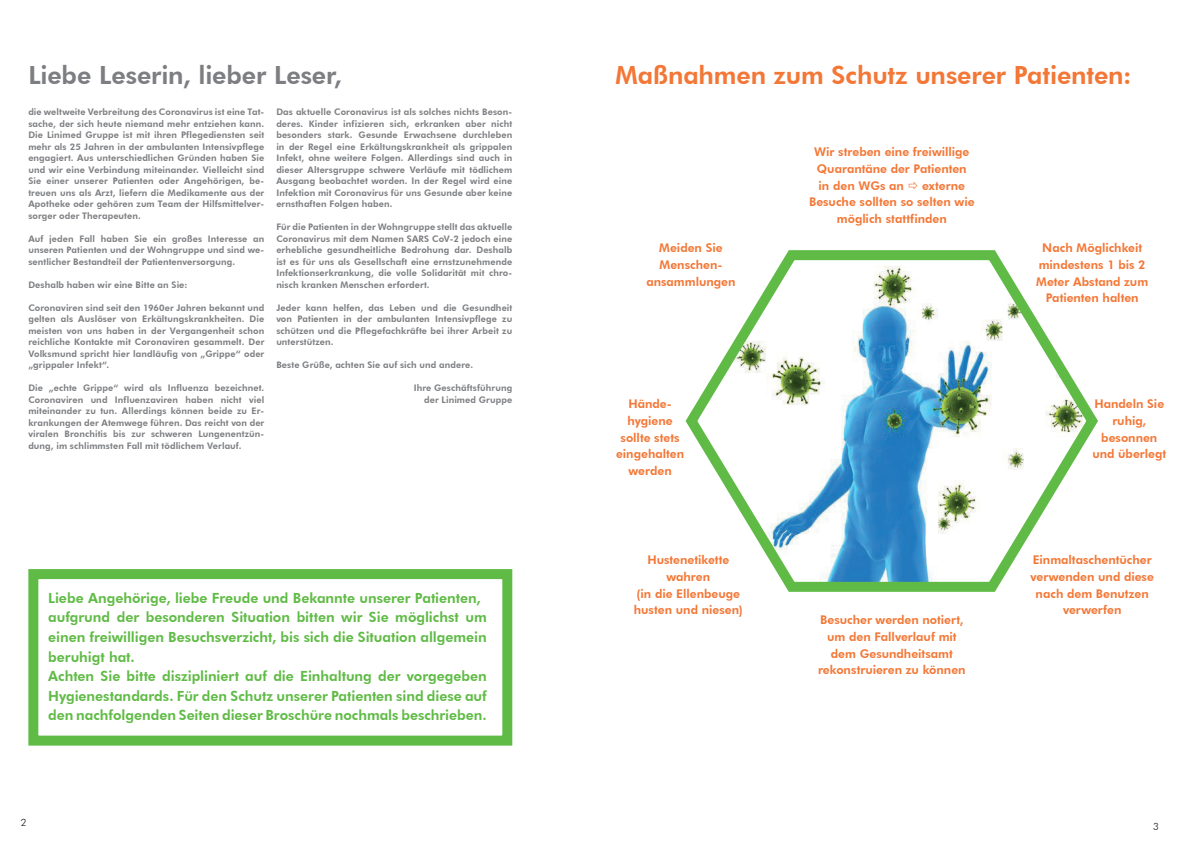
<style>
.page{position:relative;width:1191px;height:842px;background:#fff}
.page>*{position:absolute;margin:0;border:0;box-sizing:border-box;transform-origin:0 0}
.t1{font:800 25px "Futura BT";letter-spacing:-.005em;color:#f37736}
.t2{font:800 25px "Futura BT";letter-spacing:-.005em;color:#7c7e81}
.t3{font:800 14px/19.6px "Futura BT";color:#60bb46}
.t4{font:800 12px/16.8px "Futura BT";color:#f37736;text-align:center}
.t5{font:300 10px "Futura BT";color:#231f20}
.t6{font:800 9px/11.5px "Futura BT";letter-spacing:.01em;color:#7c7e81;text-align:justify}
</style>
<div class="page">
<svg style="left:685px;top:250px;width:413px;height:342px"></svg>
<div style="left:28px;top:569px;width:484px;height:177px;border:10px solid #60bb46"></div>
<h1 class="t2" style="left:28px;top:65px;width:315px">Liebe Leserin, lieber Leser,</h1>
<p class="t6" style="left:28px;top:107px;width:237px">die weltweite Verbreitung des Coronavirus ist eine Tat&shy;sache, der sich heute niemand mehr entziehen kann.<br>Die Linimed Gruppe ist mit ihren Pflegediensten seit mehr als 25 Jahren in der ambulanten Intensivpflege engagiert. Aus unterschiedlichen Gründen haben Sie und wir eine Verbindung miteinander. Vielleicht sind Sie einer unserer Patienten oder Angehörigen, be&shy;treuen uns als Arzt, liefern die Medikamente aus der Apotheke oder gehören zum Team der Hilfsmittelver&shy;sorger oder Therapeuten.</p>
<p class="t6" style="left:28px;top:234px;width:237px">Auf jeden Fall haben Sie ein großes Interesse an unseren Patienten und der Wohngruppe und sind we&shy;sentlicher Bestandteil der Patientenversorgung.</p>
<p class="t6" style="left:28px;top:280px;width:161px">Deshalb haben wir eine Bitte an Sie:</p>
<p class="t6" style="left:28px;top:303px;width:237px">Coronaviren sind seit den 1960er Jahren bekannt und gelten als Auslöser von Erkältungskrankheiten. Die meisten von uns haben in der Vergangenheit schon reichliche Kontakte mit Coronaviren gesammelt. Der Volksmund spricht hier landläufig von „Grippe“ oder „grippaler Infekt“.</p>
<p class="t6" style="left:28px;top:383px;width:237px">Die „echte Grippe“ wird als Influenza bezeichnet.<br>Coronaviren und Influenzaviren haben nicht viel miteinander zu tun. Allerdings können beide zu Er&shy;krankungen der Atemwege führen. Das reicht von der viralen Bronchitis bis zur schweren Lungenentzün&shy;dung, im schlimmsten Fall mit tödlichem Verlauf.</p>
<p class="t6" style="left:276px;top:107px;width:237px">Das aktuelle Coronavirus ist als solches nichts Beson&shy;deres. Kinder infizieren sich, erkranken aber nicht besonders stark. Gesunde Erwachsene durchleben in der Regel eine Erkältungskrankheit als grippalen Infekt, ohne weitere Folgen. Allerdings sind auch in dieser Altersgruppe schwere Verläufe mit tödlichem Ausgang beobachtet worden. In der Regel wird eine Infektion mit Coronavirus für uns Gesunde aber keine ernsthaften Folgen haben.</p>
<p class="t6" style="left:276px;top:222px;width:237px">Für die Patienten in der Wohngruppe stellt das aktuelle Coronavirus mit dem Namen SARS CoV-2 jedoch eine erhebliche gesundheitliche Bedrohung dar. Deshalb ist es für uns als Gesellschaft eine ernstzunehmende Infektionserkrankung, die volle Solidarität mit chro&shy;nisch kranken Menschen erfordert.</p>
<p class="t6" style="left:276px;top:303px;width:237px">Jeder kann helfen, das Leben und die Gesundheit von Patienten in der ambulanten Intensivpflege zu schützen und die Pflegefachkräfte bei ihrer Arbeit zu unterstützen.</p>
<p class="t6" style="left:276px;top:360px;width:198px">Beste Grüße, achten Sie auf sich und andere.</p>
<p class="t6" style="left:414px;top:383px;width:100px;text-align:right">Ihre Geschäftsführung der Linimed Gruppe</p>
<p class="t3" style="left:48px;top:589px;width:440px">Liebe Angehörige, liebe Freude und Bekannte unserer Patienten, aufgrund der besonderen Situation bitten wir Sie möglichst um einen freiwilligen Besuchsverzicht, bis sich die Situation allgemein beruhigt hat.<br>Achten Sie bitte diszipliniert auf die Einhaltung der vorgegeben Hygienestandards. Für den Schutz unserer Patienten sind diese auf den nachfolgenden Seiten dieser Broschüre nochmals beschrieben.</p>
<p class="t5" style="left:21px;top:818px;width:7px">2</p>
<h1 class="t1" style="left:615px;top:65px;width:518px">Maßnahmen zum Schutz unserer Patienten:</h1>
<h3 class="t4" style="left:646px;top:240px;width:91px">Meiden Sie<br>Menschen&shy;ansammlungen</h3>
<h3 class="t4" style="left:616px;top:396px;width:69px">Hände&shy;hygiene sollte stets eingehalten werden</h3>
<h3 class="t4" style="left:814px;top:144px;width:157px;text-align:left">Wir streben eine freiwillige<br>Quarantäne der Patienten in den WGs an</h3>
<h3 class="t4" style="left:922px;top:178px;width:44px">externe</h3>
<h3 class="t4" style="left:809px;top:195px;width:167px">Besuche sollten so selten wie</h3>
<h3 class="t4" style="left:836px;top:212px;width:112px">möglich stattfinden</h3>
<h3 class="t4" style="left:1036px;top:240px;width:114px">Nach Möglichkeit mindestens 1 bis 2<br>Meter Abstand zum<br>Patienten halten</h3>
<h3 class="t4" style="left:1092px;top:396px;width:75px">Handeln Sie ruhig, besonnen und überlegt</h3>
<h3 class="t4" style="left:634px;top:552px;width:110px">Hustenetikette wahren<br>(in die Ellenbeuge husten und niesen)</h3>
<h3 class="t4" style="left:1030px;top:552px;width:125px">Einmaltaschentücher verwenden und diese nach dem Benutzen verwerfen</h3>
<h3 class="t4" style="left:818px;top:612px;width:149px">Besucher werden notiert, um den Fallverlauf mit dem Gesundheitsamt rekonstruieren zu können</h3>
<p class="t5" style="left:1153px;top:822px;width:7px">3</p>
</div>
